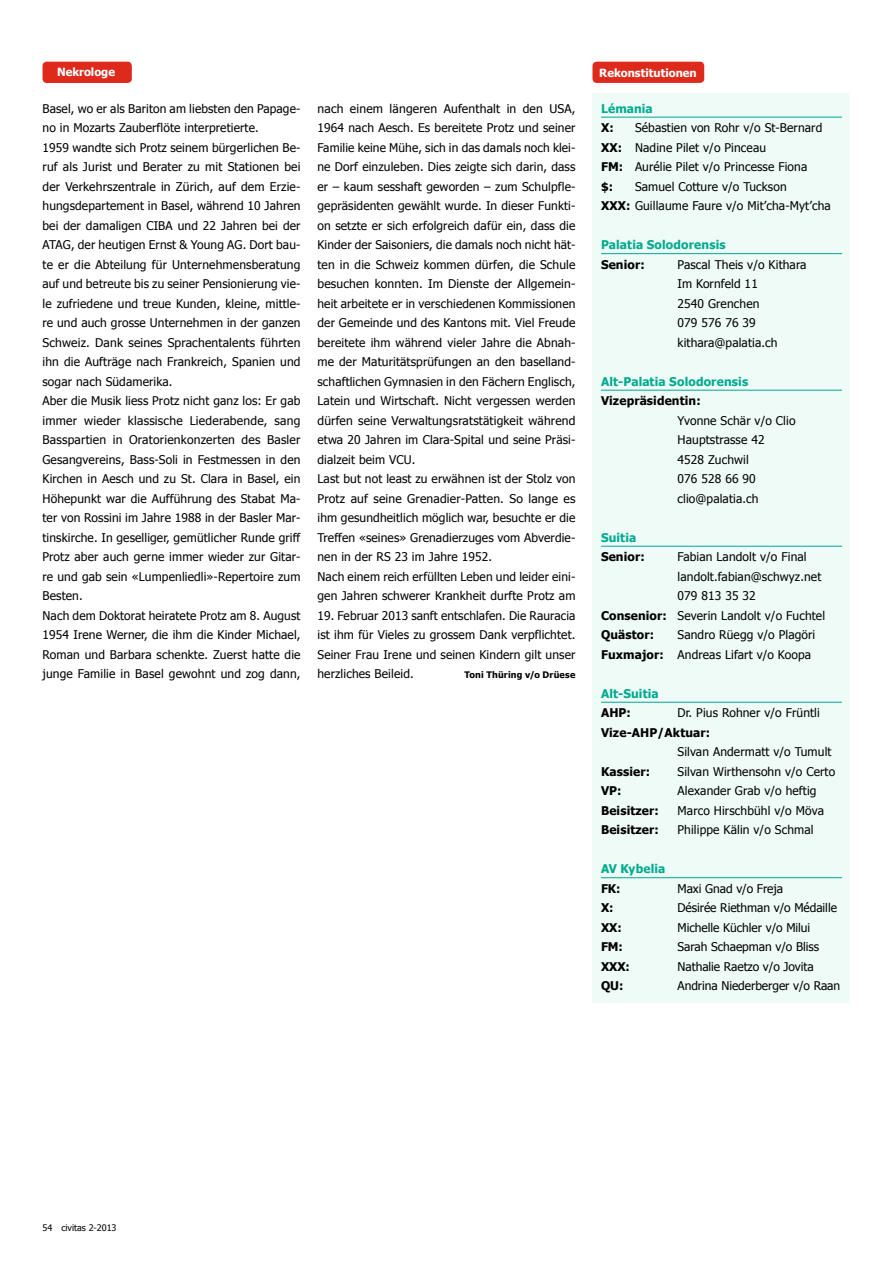
<style>
.page{position:relative;width:893px;height:1263px;background:#fff}
.page>*{position:absolute;margin:0;border:0;box-sizing:border-box;transform-origin:0 0}
.t1{font:12px/19.5px "Tahoma";letter-spacing:.01em;color:#000}
.t2{font:700 12px "Tahoma";letter-spacing:.01em;color:#000}
.t3{font:700 12px "Tahoma";letter-spacing:.01em;color:#00aa8f}
.t4{font:700 11.25px "Tahoma";color:#fff}
.t5{font:700 9px "Tahoma";letter-spacing:.02em;color:#000}
.t6{font:9px "Tahoma";color:#000}
.s1{font-weight:700}
</style>
<div class="page">
<div style="left:592px;top:93px;width:258px;height:910px;background:#effbf7"></div>
<hr style="left:601px;top:117px;width:241px;height:1px;background:#00aa8f">
<hr style="left:601px;top:253px;width:241px;height:1px;background:#00aa8f">
<hr style="left:601px;top:390px;width:241px;height:1px;background:#00aa8f">
<hr style="left:601px;top:546px;width:241px;height:1px;background:#00aa8f">
<hr style="left:601px;top:702px;width:241px;height:1px;background:#00aa8f">
<hr style="left:601px;top:877px;width:241px;height:1px;background:#00aa8f">
<div style="left:592px;top:62px;width:112px;height:21px;background:#dd2a1b;border-radius:4px"></div>
<div style="left:43px;top:62px;width:89px;height:21px;background:#dd2a1b;border-radius:4px"></div>
<hr style="left:892px;top:0;width:1px;height:1263px;background:#ececec">
<p class="t4" style="left:57px;top:64px;width:60px">Nekrologe</p>
<p class="t4" style="left:599px;top:65px;width:99px">Rekonstitutionen</p>
<p class="t1" style="left:43px;top:98px;width:260px">Basel, wo er als Bariton am liebsten den Papage&shy;no in Mozarts Zauberflöte interpretierte.<br>1959 wandte sich Protz seinem bürgerlichen Be&shy;ruf als Jurist und Berater zu mit Stationen bei der Verkehrszentrale in Zürich, auf dem Erzie&shy;hungsdepartement in Basel, während 10 Jahren bei der damaligen CIBA und 22 Jahren bei der ATAG, der heutigen Ernst &amp; Young AG. Dort bau&shy;te er die Abteilung für Unternehmensberatung auf und betreute bis zu seiner Pensionierung vie&shy;le zufriedene und treue Kunden, kleine, mittle&shy;re und auch grosse Unternehmen in der ganzen Schweiz. Dank seines Sprachentalents führten ihn die Aufträge nach Frankreich, Spanien und sogar nach Südamerika.<br>Aber die Musik liess Protz nicht ganz los: Er gab immer wieder klassische Liederabende, sang Basspartien in Oratorienkonzerten des Basler Gesangvereins, Bass-Soli in Festmessen in den Kirchen in Aesch und zu St. Clara in Basel, ein Höhepunkt war die Aufführung des Stabat Ma&shy;ter von Rossini im Jahre 1988 in der Basler Mar&shy;tinskirche. In geselliger, gemütlicher Runde griff Protz aber auch gerne immer wieder zur Gitar&shy;re und gab sein «Lumpenliedli»-Repertoire zum Besten.<br>Nach dem Doktorat heiratete Protz am 8. August 1954 Irene Werner, die ihm die Kinder Michael, Roman und Barbara schenkte. Zuerst hatte die junge Familie in Basel gewohnt und zog dann,</p>
<p class="t1" style="left:317px;top:98px;width:259px">nach einem längeren Aufenthalt in den USA, 1964 nach Aesch. Es bereitete Protz und seiner Familie keine Mühe, sich in das damals noch klei&shy;ne Dorf einzuleben. Dies zeigte sich darin, dass er – kaum sesshaft geworden – zum Schulpfle&shy;gepräsidenten gewählt wurde. In dieser Funkti&shy;on setzte er sich erfolgreich dafür ein, dass die Kinder der Saisoniers, die damals noch nicht hät&shy;ten in die Schweiz kommen dürfen, die Schule besuchen konnten. Im Dienste der Allgemein&shy;heit arbeitete er in verschiedenen Kommissionen der Gemeinde und des Kantons mit. Viel Freude bereitete ihm während vieler Jahre die Abnah&shy;me der Maturitätsprüfungen an den baselland&shy;schaftlichen Gymnasien in den Fächern Englisch, Latein und Wirtschaft. Nicht vergessen werden dürfen seine Verwaltungsratstätigkeit während etwa 20 Jahren im Clara-Spital und seine Präsi&shy;dialzeit beim VCU.<br>Last but not least zu erwähnen ist der Stolz von Protz auf seine Grenadier-Patten. So lange es ihm gesundheitlich möglich war, besuchte er die Treffen «seines» Grenadierzuges vom Abverdie&shy;nen in der RS 23 im Jahre 1952.<br>Nach einem reich erfüllten Leben und leider eini&shy;gen Jahren schwerer Krankheit durfte Protz am</p>
<p class="t1" style="left:317px;top:605px;width:259px;text-align:justify">19. Februar 2013 sanft entschlafen. Die Rauracia ist ihm für Vieles zu grossem Dank verpflichtet.<br>Seiner Frau Irene und seinen Kindern gilt unser herzliches Beileid.</p>
<p class="t5" style="left:464px;top:668px;width:113px">Toni Thüring v/o Drüese</p>
<p class="t3" style="left:601px;top:100px;width:53px">Lémania</p>
<p class="t2" style="left:601px;top:119px;width:14px">X:</p>
<p class="t1" style="left:601px;top:117px;width:223px;text-indent:34px">Sébastien von Rohr v/o St-Bernard<br><span class="s1">XX:</span> Nadine Pilet v/o Pinceau<br><span class="s1">FM:</span> Aurélie Pilet v/o Princesse Fiona <span class="s1">$:</span></p>
<p class="t1" style="left:601px;top:176px;width:231px;text-indent:34px">Samuel Cotture v/o Tuckson<br><span class="s1">XXX:</span> Guillaume Faure v/o Mitʼcha-Mytʼcha</p>
<p class="t3" style="left:601px;top:236px;width:126px">Palatia Solodorensis</p>
<p class="t2" style="left:601px;top:256px;width:45px">Senior:</p>
<p class="t1" style="left:678px;top:254px;width:131px">Pascal Theis v/o Kithara<br>Im Kornfeld 11<br>2540 Grenchen<br>079 576 76 39 kithara@palatia.ch</p>
<p class="t3" style="left:601px;top:373px;width:149px">Alt-Palatia Solodorensis</p>
<p class="t2" style="left:601px;top:392px;width:101px">Vizepräsidentin:</p>
<p class="t1" style="left:678px;top:410px;width:119px">Yvonne Schär v/o Clio<br>Hauptstrasse 42<br>4528 Zuchwil<br>076 528 66 90 clio@palatia.ch</p>
<p class="t3" style="left:601px;top:529px;width:37px">Suitia</p>
<p class="t2" style="left:601px;top:548px;width:45px">Senior:</p>
<p class="t1" style="left:678px;top:546px;width:131px">Fabian Landolt v/o Final</p>
<p class="t1" style="left:678px;top:566px;width:145px">landolt.fabian@schwyz.net</p>
<p class="t1" style="left:678px;top:585px;width:80px">079 813 35 32</p>
<p class="t1" style="left:601px;top:605px;width:226px"><span class="s1">Consenior:</span> Severin Landolt v/o Fuchtel</p>
<p class="t2" style="left:601px;top:626px;width:55px">Quästor:</p>
<p class="t1" style="left:601px;top:624px;width:216px;text-indent:77px">Sandro Rüegg v/o Plagöri<br><span class="s1">Fuxmajor:</span> Andreas Lifart v/o Koopa</p>
<p class="t3" style="left:601px;top:685px;width:59px">Alt-Suitia</p>
<p class="t2" style="left:601px;top:704px;width:31px">AHP:</p>
<p class="t1" style="left:678px;top:702px;width:144px">Dr. Pius Rohner v/o Früntli</p>
<p class="t2" style="left:601px;top:724px;width:111px">Vize-AHP/Aktuar:</p>
<p class="t1" style="left:678px;top:741px;width:155px">Silvan Andermatt v/o Tumult</p>
<p class="t2" style="left:601px;top:763px;width:51px">Kassier:</p>
<p class="t1" style="left:678px;top:761px;width:159px">Silvan Wirthensohn v/o Certo</p>
<p class="t2" style="left:601px;top:782px;width:22px">VP:</p>
<p class="t1" style="left:678px;top:780px;width:140px">Alexander Grab v/o heftig</p>
<p class="t2" style="left:601px;top:802px;width:59px">Beisitzer:</p>
<p class="t1" style="left:678px;top:800px;width:148px">Marco Hirschbühl v/o Möva</p>
<p class="t2" style="left:601px;top:821px;width:59px">Beisitzer:</p>
<p class="t1" style="left:678px;top:819px;width:137px">Philippe Kälin v/o Schmal</p>
<p class="t3" style="left:601px;top:860px;width:66px">AV Kybelia</p>
<p class="t2" style="left:601px;top:880px;width:21px">FK:</p>
<p class="t1" style="left:678px;top:878px;width:107px">Maxi Gnad v/o Freja</p>
<p class="t2" style="left:601px;top:899px;width:14px">X:</p>
<p class="t1" style="left:678px;top:897px;width:161px">Désirée Riethman v/o Médaille</p>
<p class="t2" style="left:601px;top:919px;width:22px">XX:</p>
<p class="t1" style="left:678px;top:917px;width:134px">Michelle Küchler v/o Milui</p>
<p class="t2" style="left:601px;top:938px;width:23px">FM:</p>
<p class="t1" style="left:678px;top:936px;width:143px">Sarah Schaepman v/o Bliss</p>
<p class="t2" style="left:601px;top:958px;width:30px">XXX:</p>
<p class="t1" style="left:678px;top:956px;width:138px">Nathalie Raetzo v/o Jovita</p>
<p class="t2" style="left:601px;top:977px;width:24px">QU:</p>
<p class="t1" style="left:678px;top:975px;width:164px">Andrina Niederberger v/o Raan</p>
<p class="t6" style="left:43px;top:1222px;width:75px">54 civitas 2-2013</p>
</div>
